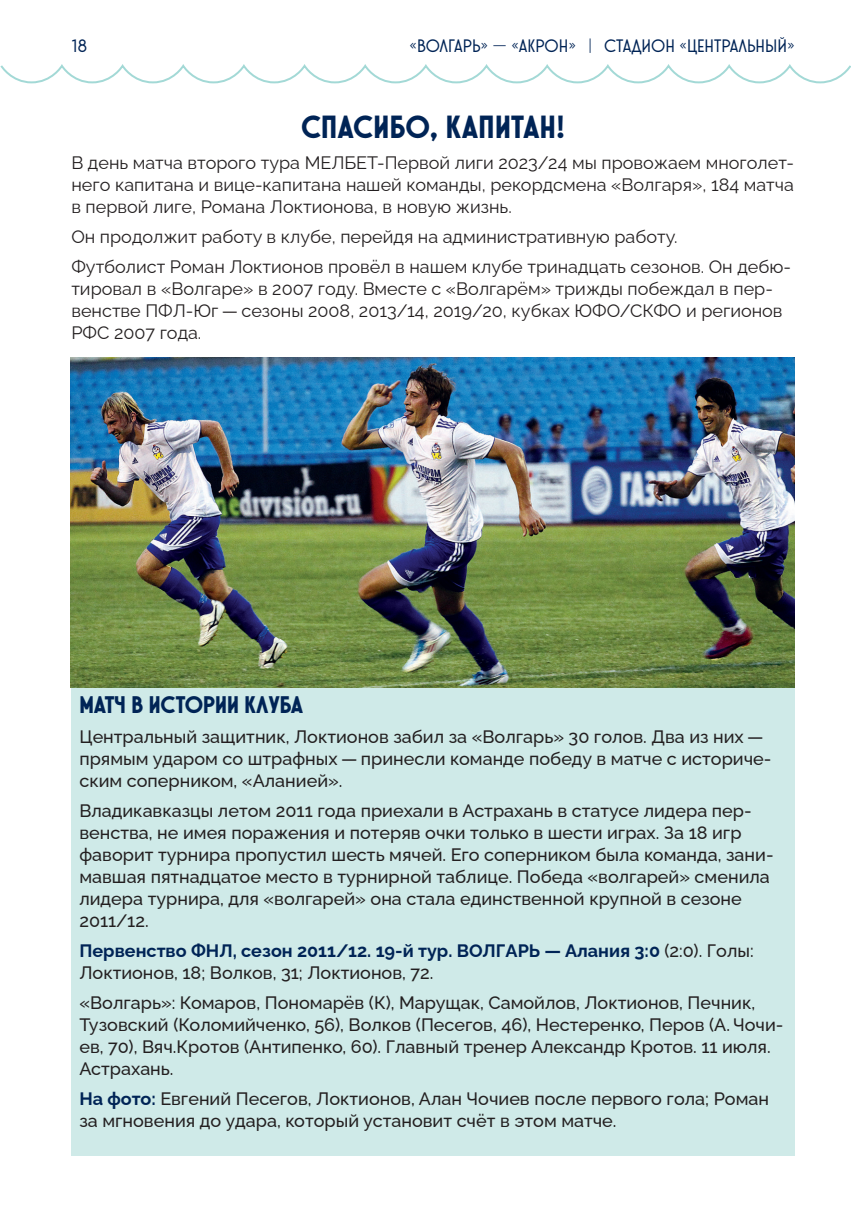
<style>
.page{position:relative;width:851px;height:1214px;background:#fff}
.page>*{position:absolute;margin:0;border:0;box-sizing:border-box;transform-origin:0 0}
.t1{font:32px "Stereonic XL";color:#002456}
.t2{font:24px "Stereonic XL";color:#002456}
.t3{font:500 18px/22px "Raleway";color:#231f20}
.t4{font:18px/22px "Raleway";color:#231f20}
.t5{font:700 18px/22px "Raleway";color:#002456}
.t6{font:18px "Stereonic M";color:#002456}
.s1{font-weight:500;color:#231f20}
.s2{font-weight:700;color:#002456}
</style>
<div class="page">
<svg style="left:0;top:64px;width:850px;height:20px"></svg>
<div style="left:71px;top:687px;width:723px;height:468px;background:#cfeae8"></div>
<img style="left:71px;top:357px;width:723px;height:330px">
<p class="t6" style="left:71px;top:36px;width:17px">18</p>
<p class="t6" style="left:409px;top:36px;width:387px">«волгарь» — «акрон» | стадион «центральный»</p>
<h1 class="t1" style="left:301px;top:108px;width:265px">СПАСИБО, КАПИТАН!</h1>
<p class="t4" style="left:71px;top:149px;width:724px;text-align:justify">В день матча второго тура МЕЛБЕТ-Первой лиги 2023/24 мы провожаем многолет&shy;него капитана и вице-капитана нашей команды, рекордсмена «Волгаря», 184 матча в первой лиге, Романа Локтионова, в новую жизнь.</p>
<p class="t4" style="left:71px;top:219px;width:721px;line-height:30px">Он продолжит работу в клубе, перейдя на административную работу.<br>Футболист Роман Локтионов провёл в нашем клубе тринадцать сезонов. Он дебю-</p>
<p class="t4" style="left:71px;top:275px;width:712px">тировал в «Волгаре» в 2007 году. Вместе с «Волгарём» трижды побеждал в пер&shy;венстве ПФЛ-Юг — сезоны 2008, 2013/14, 2019/20, кубках ЮФО/СКФО и регионов<br>РФС 2007 года.</p>
<h2 class="t2" style="left:79px;top:690px;width:225px">МАТЧ В ИСТОРИИ КЛУБА</h2>
<p class="t3" style="left:79px;top:723px;width:693px">Центральный защитник, Локтионов забил за «Волгарь» 30 голов. Два из них — прямым ударом со штрафных — принесли команде победу в матче с историче&shy;ским соперником, «Аланией».</p>
<p class="t3" style="left:79px;top:797px;width:695px">Владикавказцы летом 2011 года приехали в Астрахань в статусе лидера пер&shy;венства, не имея поражения и потеряв очки только в шести играх. За 18 игр фаворит турнира пропустил шесть мячей. Его соперником была команда, зани&shy;мавшая пятнадцатое место в турнирной таблице. Победа «волгарей» сменила лидера турнира, для «волгарей» она стала единственной крупной в сезоне 2011/12.</p>
<p class="t5" style="left:79px;top:937px;width:675px">Первенство ФНЛ, сезон 2011/12. 19‑й тур. ВОЛГАРЬ — Алания 3:0 <span class="s1">(2:0). Голы:<br>Локтионов, 18; Волков, 31; Локтионов, 72.</span></p>
<p class="t3" style="left:79px;top:989px;width:705px">«Волгарь»: Комаров, Пономарёв (К), Марущак, Самойлов, Локтионов, Печник, Тузовский (Коломийченко, 56), Волков (Песегов, 46), Нестеренко, Перов (А. Чочи&shy;ев, 70), Вяч.Кротов (Антипенко, 60). Главный тренер Александр Кротов. 11 июля.<br>Астрахань.</p>
<p class="t3" style="left:79px;top:1085px;width:691px"><span class="s2">На фото:</span> Евгений Песегов, Локтионов, Алан Чочиев после первого гола; Роман за мгновения до удара, который установит счёт в этом матче.</p>
</div>
